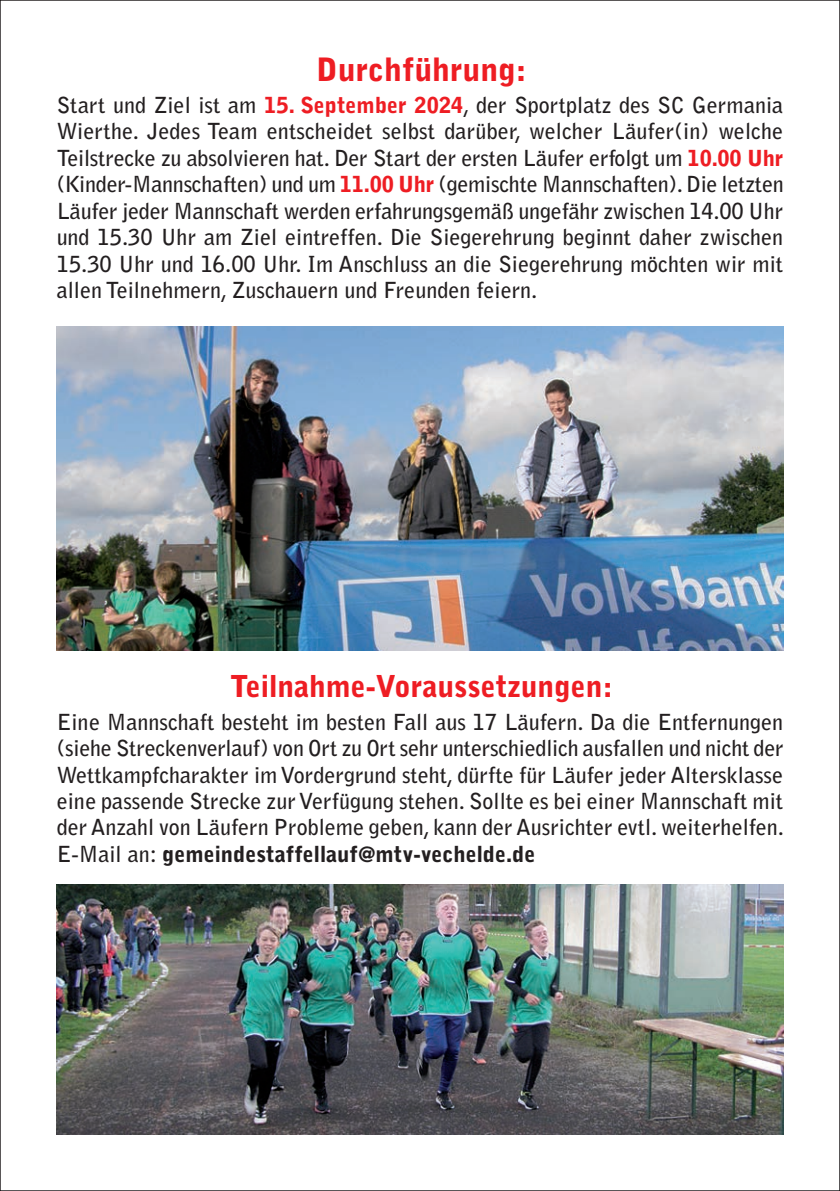
<style>
.page{position:relative;width:840px;height:1191px;background:#fff}
.page>*{position:absolute;margin:0;border:0;box-sizing:border-box;transform-origin:0 0}
.t1{font:900 32px "Bell Gothic Std";color:#ee1d23}
.t2{font:900 30px "Bell Gothic Std";color:#ee1d23}
.t3{font:700 22px/26.4px "Bell Gothic Std";color:#231f20;text-align:justify}
.s1{font-weight:900;color:#ee1d23}
.s2{font-weight:900}
</style>
<div class="page">
<img style="left:57px;top:884px;width:725px;height:250px">
<img style="left:57px;top:326px;width:725px;height:325px">
<h1 class="t1" style="left:316px;top:50px;width:211px">Durchführung:</h1>
<p class="t3" style="left:57px;top:92px;width:728px">Start und Ziel ist am <span class="s1">15. September 2024</span>, der Sportplatz des SC Germania Wierthe. Jedes Team entscheidet selbst darüber, welcher Läufer(in) welche Teilstrecke zu absolvieren hat. Der Start der ersten Läufer erfolgt um <span class="s1">10.00 Uhr </span>(Kinder-Mannschaften) und um <span class="s1">11.00 Uhr</span> (gemischte Mannschaften). Die letzten Läufer jeder Mannschaft werden erfahrungsgemäß ungefähr zwischen 14.00 Uhr und 15.30 Uhr am Ziel eintreffen. Die Siegerehrung beginnt daher zwischen 15.30 Uhr und 16.00 Uhr. Im Anschluss an die Siegerehrung möchten wir mit allen Teilnehmern, Zuschauern und Freunden feiern.</p>
<h2 class="t2" style="left:230px;top:669px;width:383px">Teilnahme-Voraussetzungen:</h2>
<p class="t3" style="left:57px;top:708px;width:728px">Eine Mannschaft besteht im besten Fall aus 17 Läufern. Da die Entfernungen (siehe Streckenverlauf) von Ort zu Ort sehr unterschiedlich ausfallen und nicht der Wettkampfcharakter im Vordergrund steht, dürfte für Läufer jeder Altersklasse eine passende Strecke zur Verfügung stehen. Sollte es bei einer Mannschaft mit der Anzahl von Läufern Probleme geben, kann der Ausrichter evtl. weiterhelfen.<br>E-Mail an: <span class="s2">gemeindestaffellauf@mtv-vechelde.de</span></p>
</div>
